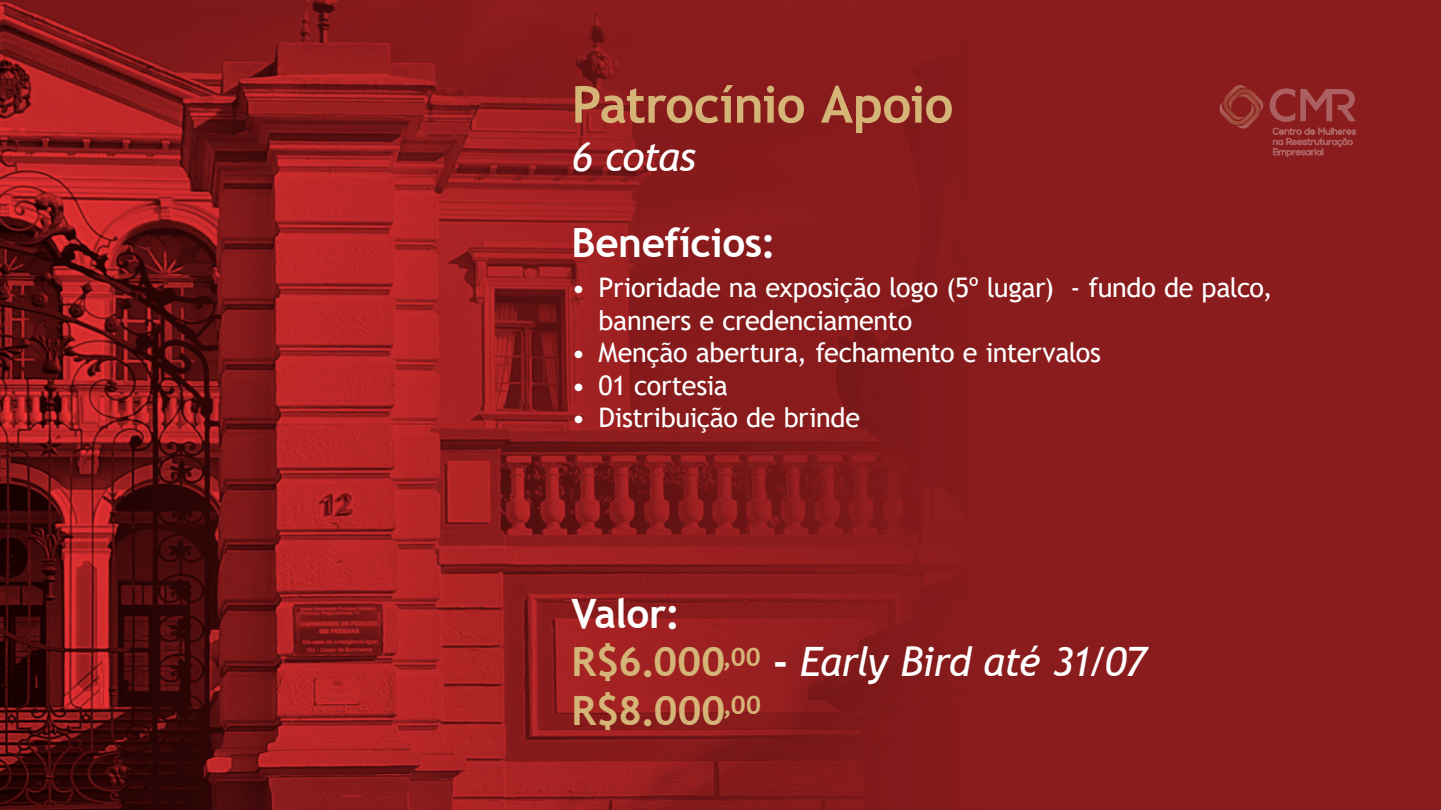
<style>
.page{position:relative;width:1441px;height:810px;background:#fff}
.page>*{position:absolute;margin:0;border:0;box-sizing:border-box;transform-origin:0 0}
.t1{font:700 51px "Trebuchet MS";letter-spacing:-.015em;color:#d5b577}
.t2{font:italic 40.5px "Trebuchet MS";letter-spacing:-.035em;color:#fff}
.t3{font:700 40.5px "Trebuchet MS";letter-spacing:-.01em;color:#fff}
.t4{font:700 40.5px "Trebuchet MS";color:#d5b577}
.t5{font:27px/32.4px "Trebuchet MS";letter-spacing:-.015em;color:#fff}
.s1{font-weight:700;font-style:normal;color:#d5b577}
.s2{font-weight:700;font-style:normal}
</style>
<div class="page">
<div style="left:0;top:0;width:1440px;height:810px;background:#8a1c1d"></div>
<img style="left:0;top:0;width:908px;height:810px">
<svg style="left:1272px;top:128px;width:83px;height:29px"></svg>
<svg style="left:1219px;top:85px;width:43px;height:44px"></svg>
<svg style="left:1269px;top:88px;width:86px;height:34px"></svg>
<p class="t1" style="left:571px;top:73px;width:383px">Patrocínio Apoio</p>
<p class="t2" style="left:571px;top:132px;width:126px">6 cotas</p>
<p class="t3" style="left:571px;top:217px;width:206px">Benefícios:</p>
<p class="t5" style="left:598px;top:271px;width:675px;text-indent:-27px">• Prioridade na exposição logo (5º lugar) - fundo de palco, banners e credenciamento</p>
<p class="t5" style="left:571px;top:336px;width:531px">• Menção abertura, fechamento e intervalos</p>
<p class="t5" style="left:571px;top:369px;width:158px">• 01 cortesia</p>
<p class="t5" style="left:571px;top:401px;width:290px">• Distribuição de brinde</p>
<p class="t3" style="left:571px;top:588px;width:110px">Valor:</p>
<p class="t2" style="left:571px;top:637px;width:576px"><span class="s1">R$6.000</span><sup>,00</sup> <span class="s2">-</span> Early Bird até 31/07</p>
<p class="t4" style="left:571px;top:685px;width:191px">R$8.000<sup>,00</sup></p>
</div>
